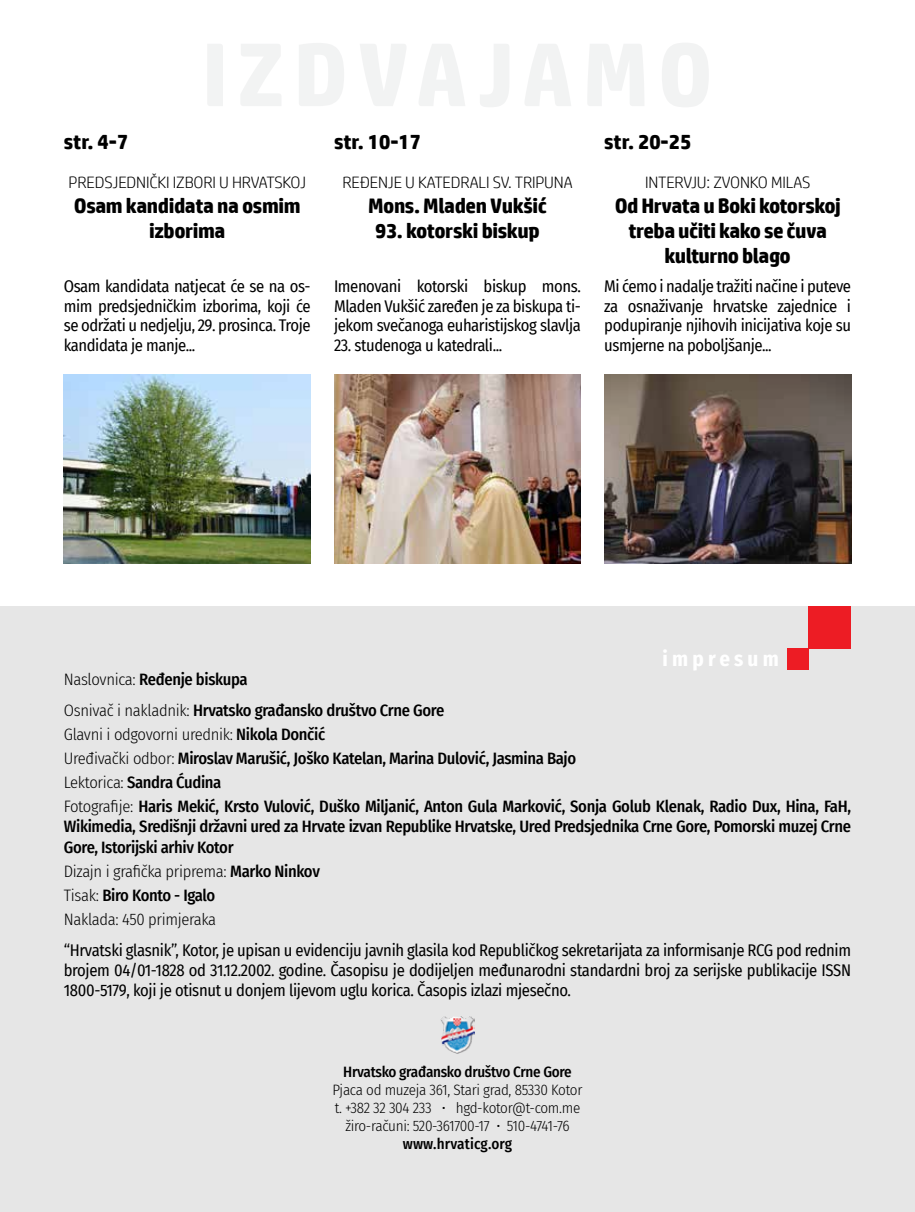
<style>
.page{position:relative;width:915px;height:1212px;background:#fff}
.page>*{position:absolute;margin:0;border:0;box-sizing:border-box;transform-origin:0 0}
.t1{font:700 21px/25.2px "HP Simplified";letter-spacing:-.02em;color:#000;text-align:center}
.t2{font:700 21px "Fira Sans Condensed";letter-spacing:.2em;color:#fff}
.t3{font:16.5px/19.8px "Fira Sans Condensed";letter-spacing:-.025em;color:#000;text-align:justify}
.t4{font:500 16.5px/24px "Fira Sans Condensed";letter-spacing:-.02em;color:#000}
.t5{font:300 16.5px/24px "Fira Sans Condensed";letter-spacing:-.02em;color:#000}
.t6{font:300 16.5px "HP Simplified";letter-spacing:-.01em;color:#000}
.t7{font:300 15px/18px "Fira Sans Condensed";letter-spacing:-.02em;color:#000;text-align:center}
.s1{font-weight:300}
.s2{font-weight:500}
</style>
<div class="page">
<div style="left:0;top:606px;width:914px;height:606px;background:#e6e6e6"></div>
<img style="left:64px;top:375px;width:246px;height:188px">
<img style="left:440px;top:1016px;width:34px;height:37px">
<img style="left:334px;top:375px;width:246px;height:188px">
<img style="left:604px;top:375px;width:246px;height:188px">
<div style="left:808px;top:606px;width:42px;height:42px;background:#ed1c24"></div>
<div style="left:787px;top:648px;width:21px;height:22px;background:#ed1c24"></div>
<p class="t1" style="left:64px;top:129px;width:66px">str. 4-7</p>
<p class="t1" style="left:334px;top:129px;width:88px">str. 10-17</p>
<p class="t1" style="left:604px;top:129px;width:88px">str. 20-25</p>
<p class="t6" style="left:68px;top:173px;width:239px">PREDSJEDNIČKI IZBORI U HRVATSKOJ</p>
<p class="t1" style="left:74px;top:193px;width:228px">Osam kandidata na osmim izborima</p>
<p class="t6" style="left:342px;top:173px;width:231px">REĐENJE U KATEDRALI SV. TRIPUNA</p>
<p class="t1" style="left:368px;top:193px;width:180px">Mons. Mladen Vukšić</p>
<p class="t1" style="left:375px;top:218px;width:166px">93. kotorski biskup</p>
<p class="t6" style="left:644px;top:173px;width:167px">INTERVJU: ZVONKO MILAS</p>
<p class="t1" style="left:614px;top:193px;width:227px">Od Hrvata u Boki kotorskoj treba učiti kako se čuva kulturno blago</p>
<p class="t3" style="left:64px;top:276px;width:248px">Osam kandidata natjecat će se na os&shy;mim predsjedničkim izborima, koji će se održati u nedjelju, 29. prosinca. Troje kandidata je manje...</p>
<p class="t3" style="left:604px;top:276px;width:248px">Mi ćemo i nadalje tražiti načine i puteve za osnaživanje hrvatske zajednice i podupiranje njihovih inicijativa koje su usmjerne na poboljšanje...</p>
<p class="t3" style="left:334px;top:276px;width:248px">Imenovani kotorski biskup mons.<br>Mladen Vukšić zaređen je za biskupa ti&shy;jekom svečanoga euharistijskog slavlja</p>
<p class="t3" style="left:334px;top:335px;width:170px">23. studenoga u katedrali...</p>
<p class="t2" style="left:662px;top:641px;width:118px">impresum</p>
<p class="t4" style="left:64px;top:663px;width:382px;line-height:30.5px"><span class="s1">Naslovnica:</span> Ređenje biskupa<br><span class="s1">Osnivač i nakladnik:</span> Hrvatsko građansko društvo Crne Gore</p>
<p class="t4" style="left:64px;top:721px;width:788px"><span class="s1">Glavni i odgovorni urednik:</span> Nikola Dončić<br><span class="s1">Uređivački odbor:</span> Miroslav Marušić, Joško Katelan, Marina Dulović, Jasmina Bajo<br><span class="s1">Lektorica:</span> Sandra Ćudina<br><span class="s1">Fotografije:</span> Haris Mekić, Krsto Vulović, Duško Miljanić, Anton Gula Marković, Sonja Golub Klenak, Radio Dux, Hina, FaH,</p>
<p class="t4" style="left:64px;top:814px;width:788px;line-height:21.6px">Wikimedia, Središnji državni ured za Hrvate izvan Republike Hrvatske, Ured Predsjednika Crne Gore, Pomorski muzej Crne<br>Gore, Istorijski arhiv Kotor</p>
<p class="t5" style="left:64px;top:859px;width:257px">Dizajn i grafička priprema: <span class="s2">Marko Ninkov<br></span>Tisak: <span class="s2">Biro Konto - Igalo<br></span>Naklada: 450 primjeraka</p>
<p class="t3" style="left:64px;top:940px;width:788px">“Hrvatski glasnik”, Kotor, je upisan u evidenciju javnih glasila kod Republičkog sekretarijata za informisanje RCG pod rednim brojem 04/01-1828 od 31.12.2002. godine. Časopisu je dodijeljen međunarodni standardni broj za serijske publikacije ISSN 1800-5179, koji je otisnut u donjem lijevom uglu korica. Časopis izlazi mjesečno.</p>
<p class="t7" style="left:332px;top:1062px;width:251px"><span class="s2">Hrvatsko građansko društvo Crne Gore </span>Pjaca od muzeja 361, Stari grad, 85330 Kotor t. +382 32 304 233 • hgd-kotor@t-com.me žiro-računi: 520-361700-17 • 510-4741-76 <span class="s2">www.hrvaticg.org</span></p>
</div>
